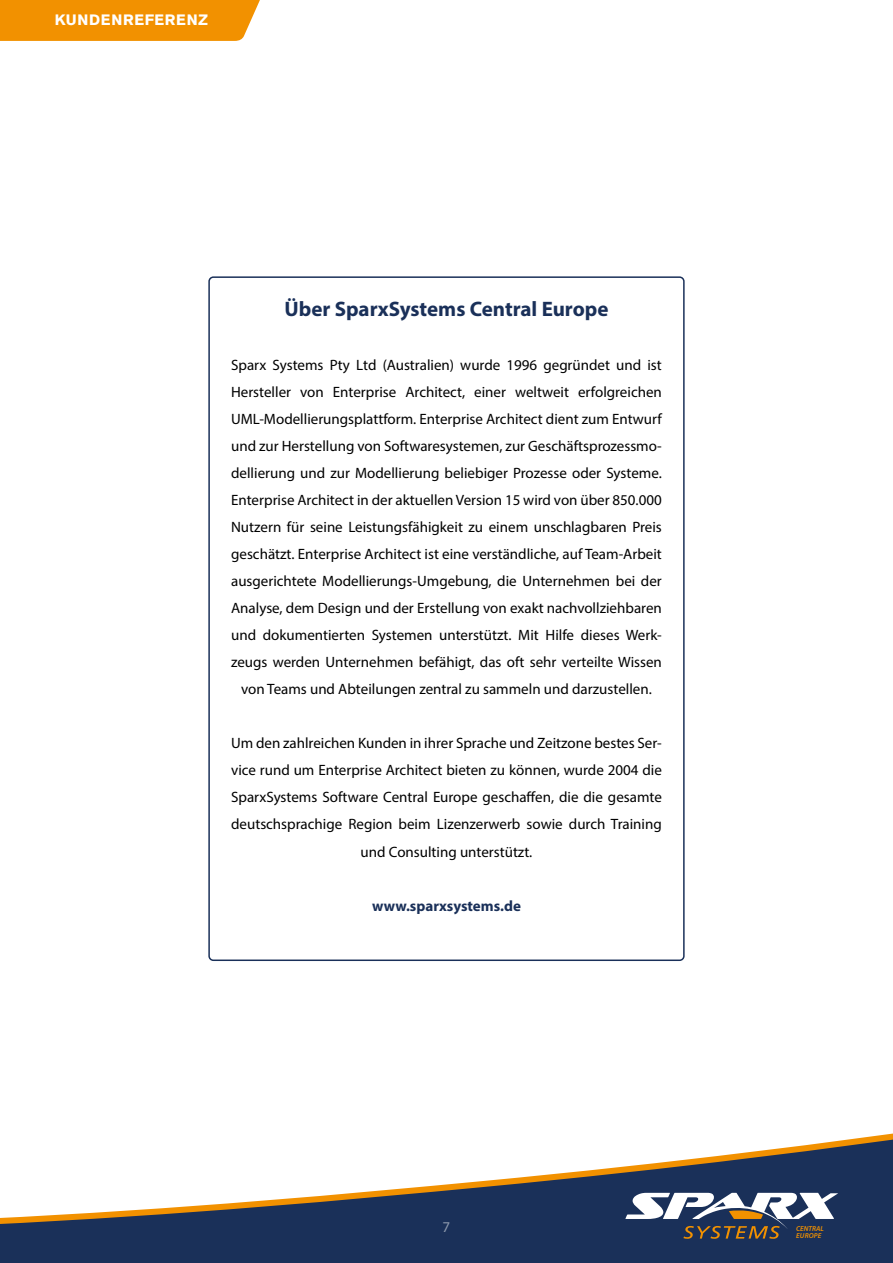
<style>
.page{position:relative;width:893px;height:1263px;background:#fff}
.page>*{position:absolute;margin:0;border:0;box-sizing:border-box;transform-origin:0 0}
.t1{font:700 21px "Myriad Pro";color:#1a3059}
.t2{font:15px/27px "Myriad Pro";color:#000;text-align:center}
.t3{font:700 15px "Myriad Pro";color:#1a3059}
.t4{font:700 15px "Akzidenz Grotesk BE";letter-spacing:.05em;color:#fff}
.t5{font:15px "Myriad Pro";color:#8c98ac}
.t6{font:italic 600 7.2px/7.2px "Myriad Pro";color:#f29100}
</style>
<div class="page">
<svg style="left:0;top:1133px;width:893px;height:130px;fill:#1a3059"></svg>
<svg style="left:625px;top:1193px;width:213px;height:46px"></svg>
<div style="left:208px;top:276px;width:477px;height:685px;border:2px solid #1a3059;border-radius:4px"></div>
<div style="left:0;top:0;width:260px;height:41px;background:#f29100"></div>
<p class="t4" style="left:55px;top:11px;width:155px">KUNDENREFERENZ</p>
<p class="t1" style="left:284px;top:296px;width:326px">Über SparxSystems Central Europe</p>
<p class="t2" style="left:231px;top:352px;width:432px">Sparx Systems Pty Ltd (Australien) wurde 1996 gegründet und ist Hersteller von Enterprise Architect, einer weltweit erfolgreichen UML-Modellierungsplattform. Enterprise Architect dient zum Entwurf und zur Herstellung von Softwaresystemen, zur Geschäftsprozessmo&shy;dellierung und zur Modellierung beliebiger Prozesse oder Systeme.<br>Enterprise Architect in der aktuellen Version 15 wird von über 850.000<br>Nutzern für seine Leistungsfähigkeit zu einem unschlagbaren Preis geschätzt. Enterprise Architect ist eine verständliche, auf Team-Arbeit ausgerichtete Modellierungs-Umgebung, die Unternehmen bei der Analyse, dem Design und der Erstellung von exakt nachvollziehbaren und dokumentierten Systemen unterstützt. Mit Hilfe dieses Werk&shy;zeugs werden Unternehmen befähigt, das oft sehr verteilte Wissen von Teams und Abteilungen zentral zu sammeln und darzustellen.</p>
<p class="t2" style="left:231px;top:730px;width:432px">Um den zahlreichen Kunden in ihrer Sprache und Zeitzone bestes Ser&shy;vice rund um Enterprise Architect bieten zu können, wurde 2004 die SparxSystems Software Central Europe geschaffen, die die gesamte deutschsprachige Region beim Lizenzerwerb sowie durch Training und Consulting unterstützt.</p>
<p class="t3" style="left:372px;top:896px;width:150px">www.sparxsystems.de</p>
<p class="t5" style="left:443px;top:1217px;width:9px">7</p>
<p class="t6" style="left:796px;top:1225px;width:29px">CENTRAL<br>EUROPE</p>
</div>
